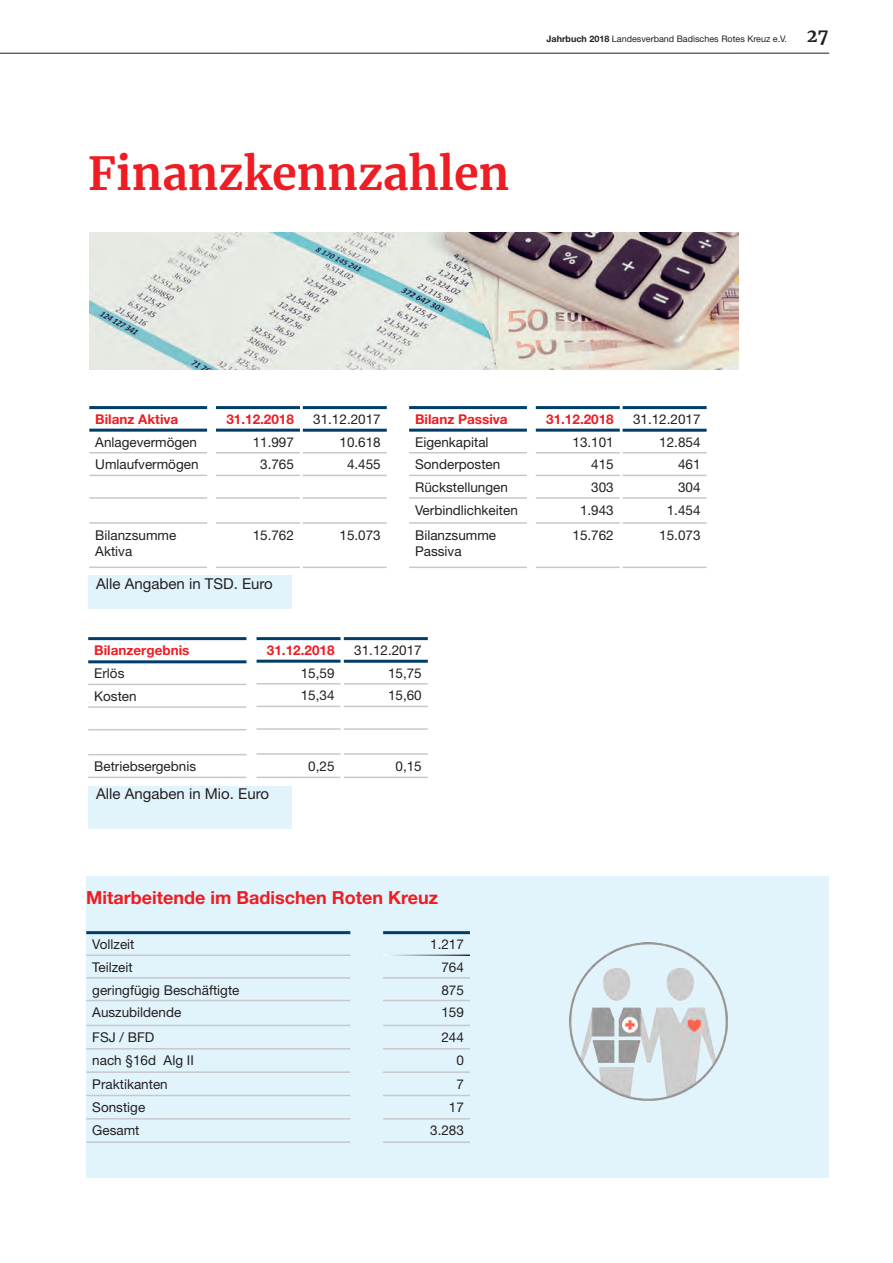
<style>
.page{position:relative;width:893px;height:1263px;background:#fff}
.page>*{position:absolute;margin:0;border:0;box-sizing:border-box;transform-origin:0 0}
.t1{font:700 45px "Merriweather";color:#ee1d23}
.t2{font:700 18px "Helvetica Neue";color:#ee1d23}
.t3{font:700 18px "Merriweather";color:#231f20}
.t4{font:15px "Helvetica Neue";color:#231f20}
.t5{font:13.5px/22.6px "Helvetica Neue";color:#231f20}
.t6{font:700 13.5px "Helvetica Neue";color:#ee1d23}
.t7{font:9px "Helvetica Neue";color:#231f20}
.s1{font-weight:700}
</style>
<div class="page">
<hr style="left:0;top:53px;width:829px;height:1px;background:#231f20">
<hr style="left:409px;top:406px;width:118px;height:3px;background:#003d68">
<hr style="left:409px;top:429px;width:118px;height:3px;background:#003d68">
<hr style="left:409px;top:452px;width:118px;height:1px;background:#c7c8ca">
<hr style="left:409px;top:475px;width:118px;height:1px;background:#c7c8ca">
<hr style="left:409px;top:497px;width:118px;height:2px;background:#c7c8ca">
<hr style="left:409px;top:522px;width:118px;height:2px;background:#c7c8ca">
<hr style="left:409px;top:566px;width:118px;height:2px;background:#c7c8ca">
<hr style="left:623px;top:406px;width:84px;height:3px;background:#003d68">
<hr style="left:623px;top:429px;width:84px;height:3px;background:#003d68">
<hr style="left:623px;top:452px;width:84px;height:2px;background:#c7c8ca">
<hr style="left:623px;top:475px;width:84px;height:1px;background:#c7c8ca">
<hr style="left:623px;top:497px;width:84px;height:2px;background:#c7c8ca">
<hr style="left:623px;top:522px;width:84px;height:2px;background:#c7c8ca">
<hr style="left:623px;top:567px;width:84px;height:1px;background:#c7c8ca">
<hr style="left:536px;top:406px;width:84px;height:3px;background:#003d68">
<hr style="left:536px;top:429px;width:84px;height:3px;background:#003d68">
<hr style="left:536px;top:452px;width:84px;height:1px;background:#c7c8ca">
<hr style="left:536px;top:475px;width:84px;height:1px;background:#c7c8ca">
<hr style="left:536px;top:497px;width:84px;height:2px;background:#c7c8ca">
<hr style="left:536px;top:522px;width:84px;height:2px;background:#c7c8ca">
<hr style="left:536px;top:566px;width:84px;height:2px;background:#c7c8ca">
<hr style="left:303px;top:406px;width:84px;height:3px;background:#003d68">
<hr style="left:303px;top:429px;width:84px;height:3px;background:#003d68">
<hr style="left:303px;top:452px;width:84px;height:2px;background:#c7c8ca">
<hr style="left:303px;top:475px;width:84px;height:1px;background:#c7c8ca">
<hr style="left:303px;top:497px;width:84px;height:2px;background:#c7c8ca">
<hr style="left:303px;top:522px;width:84px;height:2px;background:#c7c8ca">
<hr style="left:303px;top:567px;width:84px;height:1px;background:#c7c8ca">
<hr style="left:216px;top:406px;width:84px;height:3px;background:#003d68">
<hr style="left:216px;top:429px;width:84px;height:3px;background:#003d68">
<hr style="left:216px;top:452px;width:84px;height:1px;background:#c7c8ca">
<hr style="left:216px;top:475px;width:84px;height:1px;background:#c7c8ca">
<hr style="left:216px;top:497px;width:84px;height:2px;background:#c7c8ca">
<hr style="left:216px;top:522px;width:84px;height:2px;background:#c7c8ca">
<hr style="left:216px;top:566px;width:84px;height:2px;background:#c7c8ca">
<hr style="left:89px;top:406px;width:118px;height:3px;background:#003d68">
<hr style="left:89px;top:429px;width:118px;height:3px;background:#003d68">
<hr style="left:89px;top:452px;width:118px;height:1px;background:#c7c8ca">
<hr style="left:89px;top:475px;width:118px;height:1px;background:#c7c8ca">
<hr style="left:89px;top:497px;width:118px;height:2px;background:#c7c8ca">
<hr style="left:89px;top:522px;width:118px;height:2px;background:#c7c8ca">
<hr style="left:89px;top:566px;width:118px;height:2px;background:#c7c8ca">
<hr style="left:88px;top:637px;width:158px;height:3px;background:#003d68">
<hr style="left:88px;top:660px;width:158px;height:3px;background:#003d68">
<hr style="left:88px;top:684px;width:158px;height:1px;background:#c7c8ca">
<hr style="left:88px;top:706px;width:158px;height:2px;background:#c7c8ca">
<hr style="left:88px;top:729px;width:158px;height:1px;background:#c7c8ca">
<hr style="left:88px;top:754px;width:158px;height:1px;background:#c7c8ca">
<hr style="left:88px;top:777px;width:158px;height:1px;background:#c7c8ca">
<hr style="left:257px;top:637px;width:84px;height:3px;background:#003d68">
<hr style="left:257px;top:660px;width:84px;height:3px;background:#003d68">
<hr style="left:257px;top:683px;width:84px;height:1px;background:#c7c8ca">
<hr style="left:257px;top:706px;width:84px;height:1px;background:#c7c8ca">
<hr style="left:257px;top:728px;width:84px;height:2px;background:#c7c8ca">
<hr style="left:257px;top:753px;width:84px;height:2px;background:#c7c8ca">
<hr style="left:257px;top:777px;width:84px;height:1px;background:#c7c8ca">
<hr style="left:344px;top:637px;width:84px;height:3px;background:#003d68">
<hr style="left:344px;top:660px;width:84px;height:3px;background:#003d68">
<hr style="left:344px;top:683px;width:84px;height:2px;background:#c7c8ca">
<hr style="left:344px;top:706px;width:84px;height:1px;background:#c7c8ca">
<hr style="left:344px;top:728px;width:84px;height:2px;background:#c7c8ca">
<hr style="left:344px;top:753px;width:84px;height:2px;background:#c7c8ca">
<hr style="left:344px;top:777px;width:84px;height:1px;background:#c7c8ca">
<div style="left:88px;top:787px;width:203px;height:42px;background:#e1f4fc"></div>
<div style="left:372px;top:906px;width:456px;height:272px;background:#e1f4fc"></div>
<hr style="left:383px;top:931px;width:87px;height:3px;background:#003d68">
<hr style="left:383px;top:977px;width:87px;height:2px;background:#c7c8ca">
<hr style="left:383px;top:1000px;width:87px;height:1px;background:#c7c8ca">
<hr style="left:383px;top:1025px;width:87px;height:1px;background:#c7c8ca">
<hr style="left:383px;top:1048px;width:87px;height:1px;background:#c7c8ca">
<hr style="left:383px;top:1071px;width:87px;height:2px;background:#c7c8ca">
<hr style="left:383px;top:1095px;width:87px;height:1px;background:#c7c8ca">
<hr style="left:383px;top:1118px;width:87px;height:1px;background:#c7c8ca">
<hr style="left:383px;top:1141px;width:87px;height:2px;background:#c7c8ca">
<hr style="left:383px;top:954px;width:87px;height:2px;background:#fff">
<div style="left:86px;top:906px;width:297px;height:272px;background:#e1f4fc"></div>
<hr style="left:86px;top:931px;width:264px;height:3px;background:#003d68">
<hr style="left:86px;top:954px;width:264px;height:2px;background:#c7c8ca">
<hr style="left:86px;top:977px;width:264px;height:2px;background:#c7c8ca">
<hr style="left:86px;top:1000px;width:264px;height:1px;background:#c7c8ca">
<hr style="left:86px;top:1025px;width:264px;height:1px;background:#c7c8ca">
<hr style="left:86px;top:1048px;width:264px;height:1px;background:#c7c8ca">
<hr style="left:86px;top:1071px;width:264px;height:2px;background:#c7c8ca">
<hr style="left:86px;top:1095px;width:264px;height:1px;background:#c7c8ca">
<hr style="left:86px;top:1118px;width:264px;height:1px;background:#c7c8ca">
<hr style="left:86px;top:1141px;width:264px;height:2px;background:#c7c8ca">
<img style="left:570px;top:943px;width:157px;height:157px">
<div style="left:86px;top:876px;width:743px;height:49px;background:#e1f4fc"></div>
<img style="left:90px;top:232px;width:648px;height:137px">
<div style="left:88px;top:575px;width:203px;height:34px;background:#e1f4fc"></div>
<p class="t7" style="left:547px;top:33px;width:242px"><span class="s1">Jahrbuch 2018</span> Landesverband Badisches Rotes Kreuz e.V.</p>
<h2 class="t3" style="left:807px;top:23px;width:23px">27</h2>
<h1 class="t1" style="left:88px;top:143px;width:423px">Finanzkennzahlen</h1>
<p class="t6" style="left:95px;top:411px;width:84px">Bilanz Aktiva</p>
<p class="t5" style="left:95px;top:430px;width:105px">Anlagevermögen<br>Umlaufvermögen</p>
<p class="t5" style="left:95px;top:526px;width:83px;line-height:16.2px">Bilanzsumme<br>Aktiva</p>
<p class="t6" style="left:226px;top:411px;width:69px">31.12.2018</p>
<p class="t5" style="left:253px;top:430px;width:43px;text-align:center">11.997<br>3.765</p>
<p class="t5" style="left:313px;top:408px;width:69px;text-align:right">31.12.2017<br>10.618<br>4.455</p>
<p class="t5" style="left:253px;top:523px;width:43px">15.762</p>
<p class="t5" style="left:339px;top:523px;width:43px">15.073</p>
<p class="t6" style="left:415px;top:411px;width:94px">Bilanz Passiva</p>
<p class="t5" style="left:415px;top:430px;width:104px">Eigenkapital<br>Sonderposten<br>Rückstellungen<br>Verbindlichkeiten</p>
<p class="t5" style="left:415px;top:526px;width:83px;line-height:16.2px">Bilanzsumme<br>Passiva</p>
<p class="t4" style="left:96px;top:575px;width:178px">Alle Angaben in TSD. Euro</p>
<p class="t6" style="left:94px;top:642px;width:97px">Bilanzergebnis</p>
<p class="t5" style="left:94px;top:662px;width:44px">Erlös<br>Kosten</p>
<p class="t6" style="left:267px;top:642px;width:69px">31.12.2018</p>
<p class="t5" style="left:301px;top:661px;width:35px">15,59<br>15,34</p>
<p class="t5" style="left:388px;top:639px;width:35px;text-align:justify;text-indent:-34px">31.12.2017<br>15,75<br>15,60</p>
<p class="t5" style="left:94px;top:755px;width:103px">Betriebsergebnis</p>
<p class="t4" style="left:96px;top:785px;width:174px">Alle Angaben in Mio. Euro</p>
<p class="t5" style="left:308px;top:754px;width:28px">0,25</p>
<p class="t5" style="left:396px;top:754px;width:28px">0,15</p>
<p class="t6" style="left:546px;top:411px;width:69px">31.12.2018</p>
<p class="t5" style="left:572px;top:430px;width:43px;text-align:right">13.101<br>415<br>303<br>1.943</p>
<p class="t5" style="left:572px;top:523px;width:43px">15.762</p>
<p class="t5" style="left:633px;top:408px;width:69px;text-align:right">31.12.2017<br>12.854<br>461<br>304<br>1.454</p>
<p class="t5" style="left:659px;top:523px;width:43px">15.073</p>
<h2 class="t2" style="left:86px;top:886px;width:353px">Mitarbeitende im Badischen Roten Kreuz</h2>
<p class="t5" style="left:92px;top:933px;width:149px">Vollzeit<br>Teilzeit<br>geringfügig Beschäftigte<br>Auszubildende</p>
<p class="t5" style="left:92px;top:1025px;width:103px;line-height:23.4px">FSJ / BFD<br>nach §16d Alg II<br>Praktikanten<br>Sonstige<br>Gesamt</p>
<p class="t5" style="left:441px;top:933px;width:24px;text-align:justify;text-indent:-11px">1.217<br>764<br>875<br>159</p>
<p class="t5" style="left:430px;top:1025px;width:35px;line-height:23.4px;text-align:right">244<br>0<br>7<br>17<br>3.283</p>
</div>
